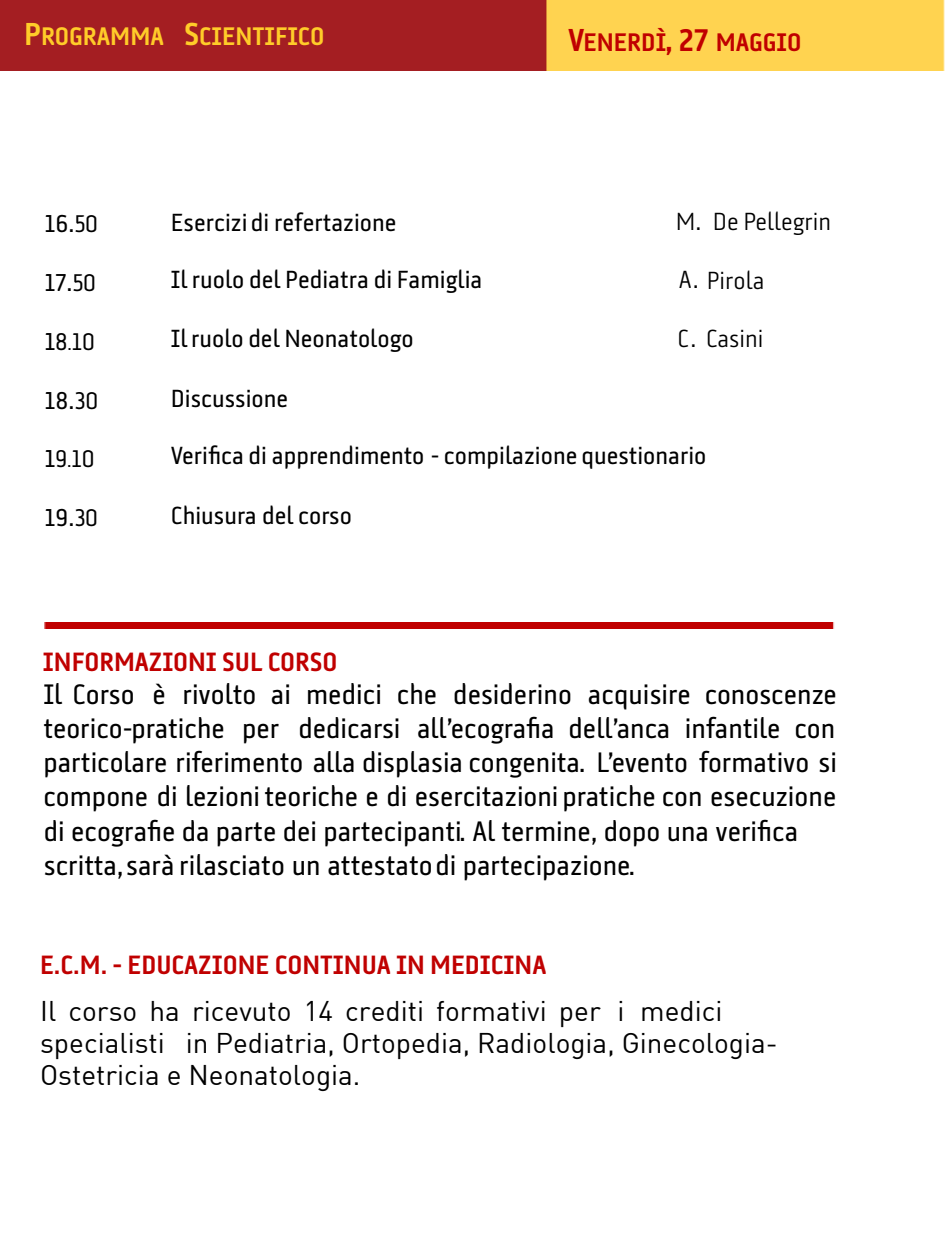
<style>
.page{position:relative;width:945px;height:1260px;background:#fff}
.page>*{position:absolute;margin:0;border:0;box-sizing:border-box;transform-origin:0 0}
.t1{font:28px/34.1px "Klampenborg";color:#000}
.t2{font:28px/32.4px "DIN";color:#000}
.t3{font:600 26.25px "Klampenborg";color:#c00000}
.t4{font:600 25.2px "Klampenborg";color:#ffcc29}
.t5{font:600 25.2px "Klampenborg";color:#c00000}
.t6{font:24.5px "Klampenborg";color:#000}
.t7{font:300 24.5px "Klampenborg";color:#000}
.t8{font:24.5px "AF Klampenborg";color:#000}
.s1{font-size:31.5px}
.s2{font-family:"AF Klampenborg"}
.s3{font-family:"Klampenborg"}
</style>
<div class="page">
<img style="left:0;top:0;width:945px;height:70px">
<div style="left:44px;top:623px;width:791px;height:5px;background:#c00000"></div>
<p class="t4" style="left:24px;top:22px;width:302px"><span class="s1">P</span>ROGRAMMA <span class="s1">S</span>CIENTIFICO</p>
<p class="t5" style="left:568px;top:28px;width:235px"><span class="s1">V</span>ENERDÌ<span class="s1">, 27</span> MAGGIO</p>
<p class="t6" style="left:45px;top:210px;width:54px">16.<span class="s2">50</span></p>
<p class="t7" style="left:713px;top:207px;width:120px">De Pellegrin</p>
<p class="t6" style="left:45px;top:268px;width:52px">17.<span class="s2">50</span></p>
<p class="t7" style="left:679px;top:266px;width:87px">A. Pirola</p>
<p class="t6" style="left:171px;top:208px;width:227px">Esercizi di refertazione</p>
<p class="t7" style="left:676px;top:207px;width:27px">M.</p>
<p class="t6" style="left:171px;top:266px;width:313px">Il ruolo del Pediatra di Famiglia</p>
<p class="t6" style="left:171px;top:324px;width:244px">Il ruolo del Neonatologo</p>
<p class="t6" style="left:171px;top:384px;width:119px">Discussione</p>
<p class="t6" style="left:171px;top:442px;width:537px">Verifica di apprendimento - compilazione questionario</p>
<p class="t6" style="left:171px;top:501px;width:182px">Chiusura del corso</p>
<p class="t8" style="left:45px;top:328px;width:51px"><span class="s3">1</span>8.10</p>
<p class="t7" style="left:677px;top:325px;width:88px">C. Casini</p>
<p class="t6" style="left:45px;top:386px;width:54px">18.<span class="s2">30</span></p>
<p class="t8" style="left:45px;top:445px;width:51px"><span class="s3">1</span>9.10</p>
<p class="t6" style="left:45px;top:504px;width:54px">19.<span class="s2">30</span></p>
<p class="t3" style="left:43px;top:647px;width:296px">INFORMAZIONI SUL CORSO</p>
<p class="t1" style="left:43px;top:677px;width:795px">Il Corso è rivolto ai medici che desiderino acquisire conoscenze teorico-pratiche per dedicarsi all’ecografia dell’anca infantile con particolare riferimento alla displasia congenita. L’evento formativo si compone di lezioni teoriche e di esercitazioni pratiche con esecuzione di ecografie da parte dei partecipanti. Al termine, dopo una verifica scritta,sarà rilasciato un attestatodi partecipazione.</p>
<p class="t3" style="left:40px;top:950px;width:508px">E.C.M. - EDUCAZIONE CONTINUA IN MEDICINA</p>
<p class="t2" style="left:40px;top:994px;width:739px">Il corso ha ricevuto 14 crediti formativi per i medici specialisti in Pediatria, Ortopedia, Radiologia, Ginecologia-<br>Ostetricia e Neonatologia.</p>
</div>
